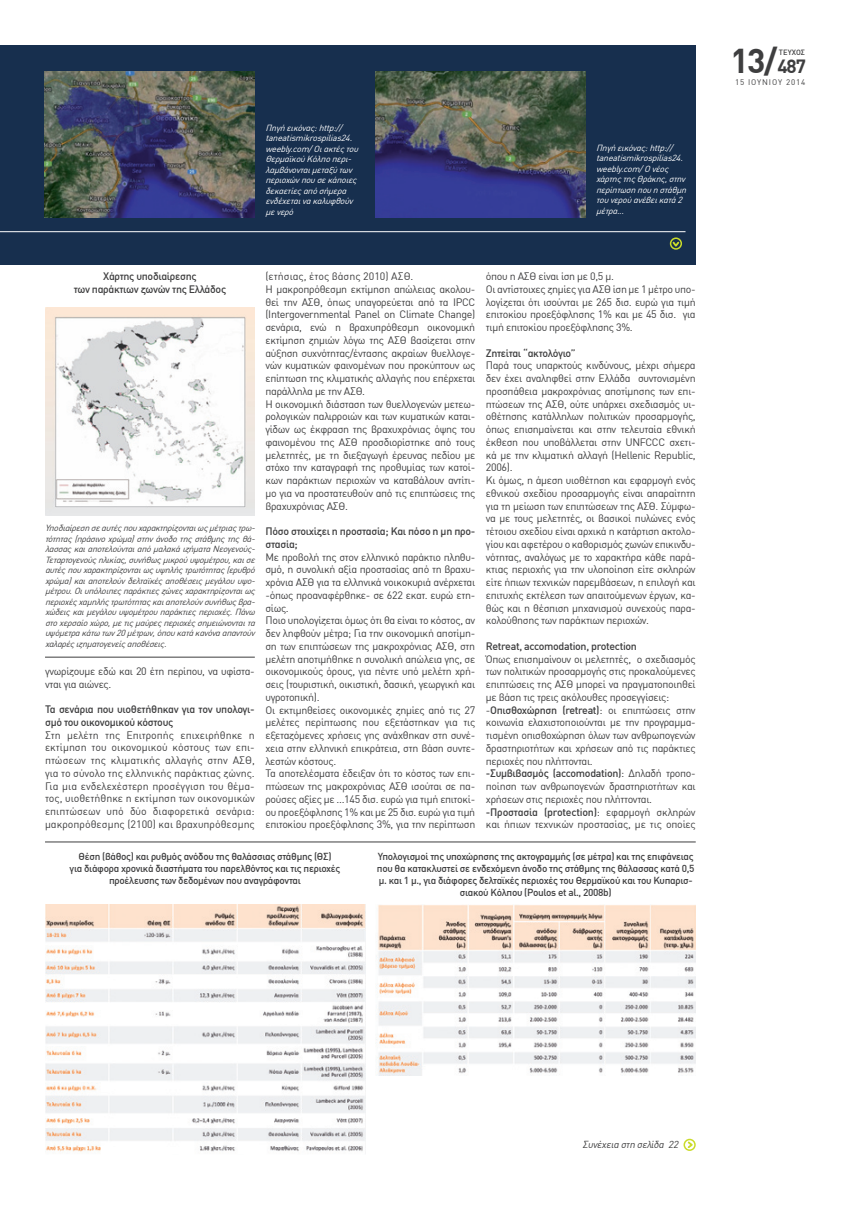
<style>
.page{position:relative;width:851px;height:1205px;background:#fff}
.page>*{position:absolute;margin:0;border:0;box-sizing:border-box;transform-origin:0 0}
.t1{font:700 33.75px "DIN Greek";color:#3e3e3f}
.t2{font:10.62px/12.8px "DIN Greek";letter-spacing:-.03em;color:#3e3e3f}
.t3{font:500 10.62px/12.8px "DIN Greek";letter-spacing:-.03em;color:#3e3e3f}
.t4{font:500 10px/12px "DIN Greek";letter-spacing:-.03em;color:#3e3e3f;text-align:center}
.t5{font:italic 10px "DIN Greek";color:#3e3e3f}
.t6{font:italic 8.75px/10.5px "DIN Greek";color:#3e3e3f;text-align:justify}
.t7{font:italic 8.75px/10.5px "DIN Greek";color:#fff}
.t8{font:8px "DIN Greek";letter-spacing:.11em;color:#3e3e3f}
.t9{font:500 7.5px "DIN Greek";color:#3e3e3f}
.s1{font-weight:500}
.s2{font-size:18.75px}
</style>
<div class="page">
<div style="left:45px;top:45px;width:650px;height:220px;background:#172f4e"></div>
<div style="left:0;top:45px;width:55px;height:220px;background:#172f4e"></div>
<hr style="left:0;top:231px;width:685px;height:1px;background:#fff">
<svg style="left:672px;top:240px;width:7px;height:7px"></svg>
<div style="left:669px;top:237px;width:13px;height:13px;border:2px solid #cadb2a;border-radius:50%"></div>
<img style="left:45px;top:71px;width:210px;height:147px">
<img style="left:375px;top:71px;width:210px;height:146px">
<img style="left:45px;top:904px;width:320px;height:248px">
<img style="left:45px;top:308px;width:210px;height:208px">
<img style="left:376px;top:904px;width:319px;height:171px">
<hr style="left:45px;top:657px;width:210px;height:1px;background:#3e3e3f">
<hr style="left:45px;top:841px;width:650px;height:1px;background:#3e3e3f">
<svg style="left:686px;top:1141px;width:8px;height:9px"></svg>
<div style="left:683px;top:1138px;width:12px;height:13px;border:2px solid #cadb2a;border-radius:50%"></div>
<p class="t7" style="left:265px;top:122px;width:97px">Πηγήεικόνας:http:// taneatismikrospilias24. weebly.com/Οιακτέςτου<br>ΘερμαϊκούΚόλποπερι&shy;λαμβάνονταιμεταξύτων περιοχώνπουσεκάποιες δεκαετίεςαπόσήμερα ενδέχεταινακαλυφθούν μενερό</p>
<p class="t7" style="left:596px;top:142px;width:94px">Πηγήεικόνας:http:// taneatismikrospilias24. weebly.com/Ο νέος χάρτηςτηςΘράκης,στην περίπτωσηπουηστάθμη τουνερούανέβεικατά2 μέτρα...</p>
<p class="t3" style="left:74px;top:270px;width:154px;text-align:center">Χάρτης υποδιαίρεσης<br>των παράκτιων ζωνών της Ελλάδος</p>
<p class="t6" style="left:45px;top:523px;width:214px">Υποδιαίρεσησεαυτέςπουχαρακτηρίζονταιωςμέτριαςτρω&shy;τότητας(πράσινοχρώμα)στηνάνοδοτηςστάθμηςτηςθά&shy;λασσαςκαιαποτελούνταιαπόμαλακάιζήματαΝεογενούς-Τεταρτογενούςηλικίας,συνήθωςμικρούυψομέτρου,καισε αυτέςπουχαρακτηρίζονταιωςυψηλήςτρωτότητας(ερυθρό χρώμα)καιαποτελούνδελταϊκέςαποθέσειςμεγάλουυψο&shy;μέτρου.Οιυπόλοιπεςπαράκτιεςζώνεςχαρακτηρίζονταιως περιοχέςχαμηλήςτρωτότηταςκαιαποτελούνσυνήθωςβρα&shy;χώδειςκαιμεγάλουυψομέτρουπαράκτιεςπεριοχές.Πάνω στοχερσαίοχώρο,μετιςμαύρεςπεριοχέςσημειώνονταιτα υψόμετρακάτω των20μέτρων,όπουκατάκανόνααπαντούν χαλαρέςιζηματογενείςαποθέσεις.</p>
<p class="t2" style="left:45px;top:664px;width:211px">γνωρίζουμε εδώ και 20 έτη περίπου, να υφίστα&shy;νται για αιώνες.</p>
<p class="t3" style="left:45px;top:703px;width:211px">Τα σενάρια που υιοθετήθηκαν για τον υπολογι&shy;σμό του οικονομικού κόστους</p>
<p class="t2" style="left:45px;top:728px;width:211px;text-align:justify">Στη μελέτη της Επιτροπής επιχειρήθηκε η εκτίμηση του οικονομικού κόστους των επι&shy;πτώσεων της κλιματικής αλλαγής στην ΑΣΘ, για το σύνολο της ελληνικής παράκτιας ζώνης.<br>Για μια ενδελεχέστερη προσέγγιση του θέμα&shy;τος, υιοθετήθηκε η εκτίμηση των οικονομικών επιπτώσεων υπό δύο διαφορετικά σενάρια: μακροπρόθεσμης (2100) και βραχυπρόθεσμης</p>
<p class="t2" style="left:265px;top:270px;width:211px">(ετήσιας, έτος βάσης 2010) ΑΣΘ.<br>Η μακροπρόθεσμη εκτίμηση απώλειας ακολου&shy;θεί την ΑΣΘ, όπως υπαγορεύεται από τα IPCC (Intergovernmental Panel on Climate Change) σενάρια, ενώ η βραχυπρόθεσμη οικονομική εκτίμηση ζημιών λόγω της ΑΣΘ βασίζεται στην αύξηση συχνότητας/έντασης ακραίων θυελλογε&shy;νών κυματικών φαινομένων που προκύπτουν ως επίπτωση της κλιματικής αλλαγής που επέρχεται παράλληλα με την ΑΣΘ.<br>Η οικονομική διάσταση των θυελλογενών μετεω&shy;ρολογικών παλιρροιών και των κυματικών καται&shy;γίδων ως έκφραση της βραχυχρόνιας όψης του φαινομένου της ΑΣΘ προσδιορίστηκε από τους μελετητές, με τη διεξαγωγή έρευνας πεδίου με στόχο την καταγραφή της προθυμίας των κατοί&shy;κων παράκτιων περιοχών να καταβάλουν αντίτι&shy;μο για να προστατευθούν από τις επιπτώσεις της βραχυχρόνιας ΑΣΘ.</p>
<p class="t3" style="left:265px;top:525px;width:211px">Πόσο στοιχίζει η προστασία; Και πόσο η μη προ&shy;στασία;</p>
<p class="t2" style="left:265px;top:550px;width:211px">Με προβολή της στον ελληνικό παράκτιο πληθυ&shy;σμό, η συνολική αξία προστασίας από τη βραχυ&shy;χρόνια ΑΣΘ για τα ελληνικά νοικοκυριά ανέρχεται -όπως προαναφέρθηκε- σε 622 εκατ. ευρώ ετη&shy;σίως.<br>Ποιο υπολογίζεται όμως ότι θα είναι το κόστος, αν δεν ληφθούν μέτρα; Για την οικονομική αποτίμη&shy;ση των επιπτώσεων της μακροχρόνιας ΑΣΘ, στη μελέτη αποτιμήθηκε η συνολική απώλεια γης, σε οικονομικούς όρους, για πέντε υπό μελέτη χρή&shy;σεις (τουριστική, οικιστική, δασική, γεωργική και υγροτοπική).<br>Οι εκτιμηθείσες οικονομικές ζημίες από τις 27 μελέτες περίπτωσης που εξετάστηκαν για τις εξεταζόμενες χρήσεις γης ανάχθηκαν στη συνέ&shy;χεια στην ελληνική επικράτεια, στη βάση συντε&shy;λεστών κόστους.<br>Τα αποτελέσματα έδειξαν ότι το κόστος των επι&shy;πτώσεων της μακροχρόνιας ΑΣΘ ισούται σε πα&shy;ρούσες αξίες με ...145 δισ. ευρώ για τιμή επιτοκί&shy;ου προεξόφλησης 1% και με 25 δισ. ευρώ για τιμή επιτοκίου προεξόφλησης 3%, για την περίπτωση</p>
<p class="t2" style="left:486px;top:270px;width:211px">όπου η ΑΣΘ είναι ίση με 0,5 μ.<br>Οι αντίστοιχες ζημίες για ΑΣΘ ίση με 1 μέτρο υπο&shy;λογίζεται ότι ισούνται με 265 δισ. ευρώ για τιμή επιτοκίου προεξόφλησης 1% και με 45 δισ. για τιμή επιτοκίου προεξόφλησης 3%.</p>
<p class="t3" style="left:486px;top:346px;width:91px">Ζητείται “ακτολόγιο”</p>
<p class="t2" style="left:486px;top:359px;width:211px">Παρά τους υπαρκτούς κινδύνους, μέχρι σήμερα δεν έχει αναληφθεί στην Ελλάδα συντονισμένη προσπάθεια μακροχρόνιας αποτίμησης των επι&shy;πτώσεων της ΑΣΘ, ούτε υπάρχει σχεδιασμός υι&shy;οθέτησης κατάλληλων πολιτικών προσαρμογής, όπως επισηµ αίνεται και στην τελευταία εθνική έκθεση που υποβάλλεται στην UNFCCC σχετι&shy;κά µ ε την κλιµ ατική αλλαγή (Hellenic Republic, 2006).<br>Κι όμως, η άμεση υιοθέτηση και εφαρμογή ενός εθνικού σχεδίου προσαρμογής είναι απαραίτητη για τη μείωση των επιπτώσεων της ΑΣΘ. Σύμφω&shy;να με τους μελετητές, οι βασικοί πυλώνες ενός τέτοιου σχεδίου είναι αρχικά η κατάρτιση ακτολο&shy;γίου και αφετέρου ο καθορισμός ζωνών επικινδυ&shy;νότητας, αναλόγως με το χαρακτήρα κάθε παρά&shy;κτιας περιοχής για την υλοποίηση είτε σκληρών είτε ήπιων τεχνικών παρεμβάσεων, η επιλογή και επιτυχής εκτέλεση των απαιτούμενων έργων, κα&shy;θώς και η θέσπιση μηχανισμού συνεχούς παρα&shy;κολούθησης των παράκτιων περιοχών.</p>
<p class="t3" style="left:486px;top:640px;width:152px">Retreat, accomodation, protection</p>
<p class="t2" style="left:486px;top:652px;width:211px">Όπως επισημαίνουν οι μελετητές, ο σχεδιασμός των πολιτικών προσαρμογής στις προκαλούμενες επιπτώσεις της ΑΣΘ μπορεί να πραγματοποιηθεί με βάση τις τρεις ακόλουθες προσεγγίσεις: -<span class="s1">Οπισθοχώρηση (retreat)</span>: οι επιπτώσεις στην κοινωνία ελαχιστοποιούνται με την προγραμμα&shy;τισμένη οπισθοχώρηση όλων των ανθρωπογενών δραστηριοτήτων και χρήσεων από τις παράκτιες περιοχές που πλήττονται.<br><span class="s1">-Συμβιβασμός (accomodation)</span>: Δηλαδή τροπο&shy;ποίηση των ανθρωπογενών δραστηριοτήτων και χρήσεων στις περιοχές που πλήττονται. <span class="s1">-Προστασία (protection)</span>: εφαρμογή σκληρών και ήπιων τεχνικών προστασίας, με τις οποίες</p>
<p class="t4" style="left:70px;top:850px;width:272px">Θέση (βάθος) και ρυθμός ανόδου της θαλάσσιας στάθμης (ΘΣ)<br>για διάφορα χρονικά διαστήματα του παρελθόντος και τις περιοχές προέλευσης των δεδομένων που αναγράφονται</p>
<p class="t4" style="left:377px;top:850px;width:319px">Υπολογισμοί της υποχώρησης της ακτογραμμής (σε μέτρα) και της επιφάνειας που θα κατακλυστεί σε ενδεχόμενη άνοδο της στάθμης της θάλασσας κατά 0,5 μ. και 1 μ., για διάφορες δελταϊκές περιοχές του Θερμαϊκού και του Κυπαρισ&shy;σιακού Κόλπου (Poulos et al., 2008b)</p>
<h1 class="t1" style="left:730px;top:41px;width:77px">13/<span class="s2">487</span></h1>
<p class="t9" style="left:778px;top:48px;width:27px">ΤΕΥΧΟΣ</p>
<p class="t8" style="left:735px;top:78px;width:72px">15 IOYNIOY 2014</p>
<p class="t5" style="left:582px;top:1139px;width:99px">Συνέχεια στη σελίδα 22</p>
</div>
